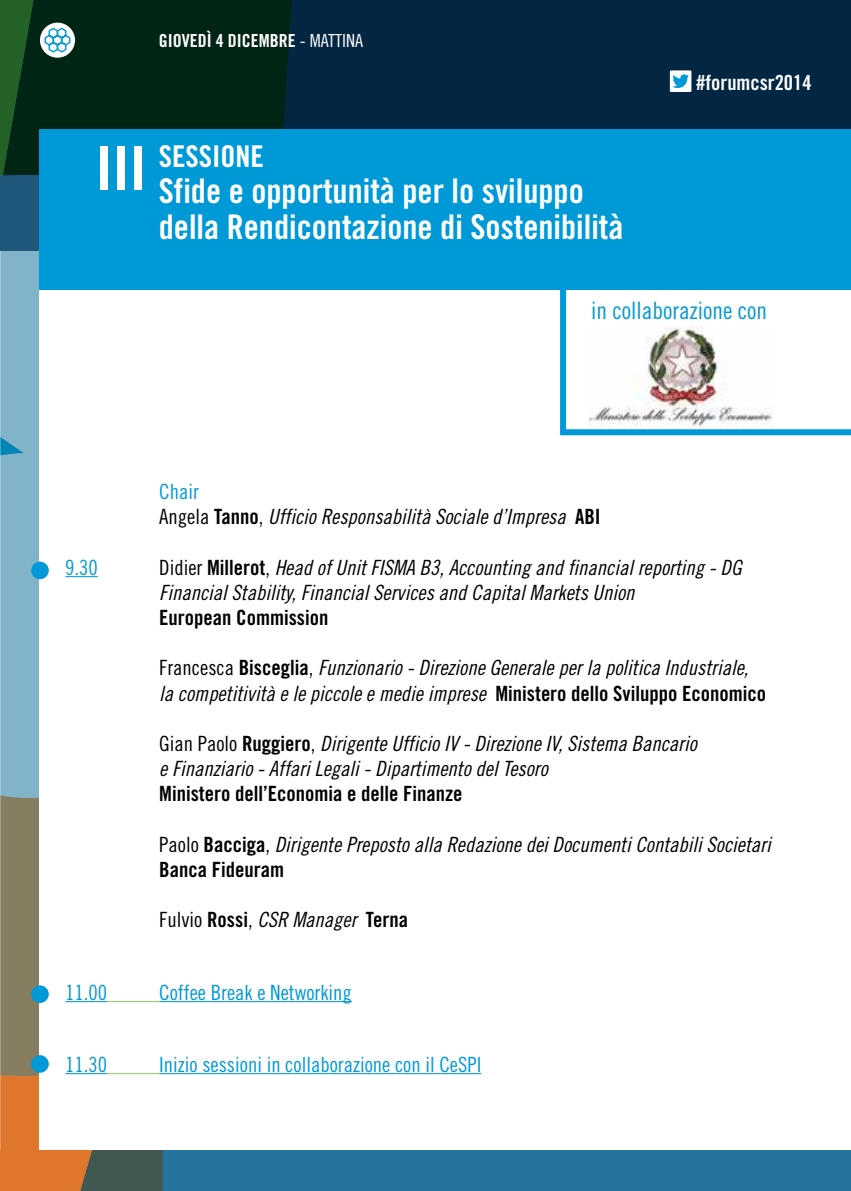
<style>
.page{position:relative;width:851px;height:1191px;background:#fff}
.page>*{position:absolute;margin:0;border:0;box-sizing:border-box;transform-origin:0 0}
.t1{font:60px "Trade Gothic Bold Cond Twenty";color:#fff}
.t2{font:34px/36px "Trade Gothic Bold Cond Twenty";color:#fff}
.t3{font:30px "Trade Gothic Bold Cond Twenty";color:#fff}
.t4{font:24px "Trade Gothic Cond Eighteen";color:#0099d8}
.t5{font:21px/25.2px "Trade Gothic Cond Eighteen Obl";color:#000}
.t6{font:21px "Trade Gothic Bold Cond Twenty";color:#000}
.t7{font:21px "Trade Gothic Cond Eighteen";color:#0099d8}
.t8{font:20.8px "Trade Gothic Bold Cond Twenty";color:#fff}
.t9{font:18px "Trade Gothic Bold Cond Twenty";color:#fff}
.t10{font:18px "Trade Gothic Cond Eighteen";color:#fff}
.s1{font-family:"Trade Gothic Bold Cond Twenty"}
.s2{font-family:"Trade Gothic Cond Eighteen"}
.s3{font-family:"Trade Gothic Cond Eighteen Obl"}
</style>
<div class="page">
<div style="left:292px;top:1150px;width:558px;height:41px;background:#24749b"></div>
<svg style="left:0;top:1076px;width:222px;height:115px;background:#917050"></svg>
<div style="left:0;top:847px;width:40px;height:229px;background:#877d61"></div>
<svg style="left:0;top:266px;width:40px;height:581px;background:#81a8b3"></svg>
<div style="left:0;top:453px;width:40px;height:345px;background:#81b4c8"></div>
<svg style="left:152px;top:0;width:698px;height:129px;background:#022639"></svg>
<div style="left:40px;top:249px;width:810px;height:900px;background:#fff"></div>
<div style="left:31px;top:561px;width:18px;height:18px;background:#0099d8;border-radius:50%"></div>
<div style="left:31px;top:985px;width:18px;height:18px;background:#0099d8;border-radius:50%"></div>
<div style="left:31px;top:1055px;width:18px;height:17px;background:#0099d8;border-radius:50%"></div>
<div style="left:40px;top:129px;width:810px;height:160px;background:#0099d8"></div>
<hr style="left:65px;top:576px;width:33px;height:1px;background:#0099d8">
<hr style="left:65px;top:1001px;width:42px;height:1px;background:#0099d8">
<hr style="left:107px;top:1001px;width:52px;height:1px;background:#94ca66">
<hr style="left:159px;top:1001px;width:193px;height:1px;background:#0099d8">
<hr style="left:65px;top:1073px;width:42px;height:1px;background:#0099d8">
<hr style="left:107px;top:1073px;width:52px;height:1px;background:#94ca66">
<hr style="left:159px;top:1073px;width:322px;height:1px;background:#0099d8">
<svg style="left:0;top:0;width:152px;height:266px"></svg>
<svg style="left:560px;top:289px;width:290px;height:146px"></svg>
<div style="left:669px;top:70px;width:22px;height:22px;background:#fff"></div>
<svg style="left:672px;top:74px;width:16px;height:14px"></svg>
<p class="t9" style="left:159px;top:30px;width:9px">giov</p>
<p class="t9" style="left:190px;top:30px;width:47px">EDì 4 dice</p>
<p class="t10" style="left:259px;top:30px;width:106px"><span class="s1">mbre</span> - mattina</p>
<h1 class="t1" style="left:96px;top:132px;width:52px">III</h1>
<h3 class="t3" style="left:159px;top:138px;width:27px">Sessione</h3>
<h2 class="t2" style="left:159px;top:173px;width:466px">Sfide e opportunità per lo sviluppo della Rendicontazione di Sostenibilità</h2>
<p class="t8" style="left:696px;top:70px;width:117px">#forumcsr2014</p>
<p class="t4" style="left:591px;top:296px;width:177px">in collaborazione con</p>
<p class="t7" style="left:159px;top:479px;width:41px">Chair</p>
<p class="t5" style="left:159px;top:504px;width:443px"><span class="s2">Angela</span> <span class="s1">Tanno</span><span class="s2">,</span> Ufficio Responsabilità Sociale d’Impresa <span class="s1">ABI</span></p>
<p class="t7" style="left:65px;top:554px;width:34px">9.30</p>
<p class="t5" style="left:159px;top:554px;width:583px"><span class="s2">Didier</span> <span class="s1">Millerot</span><span class="s2">,</span> Head of Unit FISMA B3, Accounting and financial reporting - DG<br>Financial Stability, Financial Services and Capital Markets Union</p>
<p class="t6" style="left:159px;top:605px;width:171px">European Commission</p>
<p class="t5" style="left:159px;top:655px;width:608px"><span class="s2">Francesca</span> <span class="s1">Bisceglia</span><span class="s2">,</span> Funzionario - Direzione Generale per la politica Industriale, la competitività e le piccole e medie imprese <span class="s1">Ministero dello Sviluppo Economico</span></p>
<p class="t5" style="left:159px;top:730px;width:539px"><span class="s2">Gian Paolo</span> <span class="s1">Ruggiero</span><span class="s2">,</span> Dirigente Ufficio IV - Direzione IV, Sistema Bancario e Finanziario - Affari Legali - Dipartimento del Tesoro</p>
<p class="t6" style="left:159px;top:781px;width:305px">Ministero dell’Economia e delle Finanze</p>
<p class="t5" style="left:159px;top:831px;width:613px"><span class="s2">Paolo</span> <span class="s1">Bacciga</span><span class="s2">,</span> Dirigente Preposto alla Redazione dei Documenti Contabili Societari</p>
<p class="t6" style="left:159px;top:857px;width:126px">Banca Fideuram</p>
<p class="t6" style="left:159px;top:907px;width:250px"><span class="s2">Fulvio</span> Rossi<span class="s2">,</span> <span class="s3">CSR Manager</span> Terna</p>
<p class="t7" style="left:65px;top:979px;width:43px">11.00</p>
<p class="t7" style="left:159px;top:979px;width:194px">Coffee Break e Networking</p>
<p class="t7" style="left:65px;top:1051px;width:43px">11.30</p>
<p class="t7" style="left:159px;top:1051px;width:320px">Inizio sessioni in collaborazione con il CeSPI</p>
</div>
